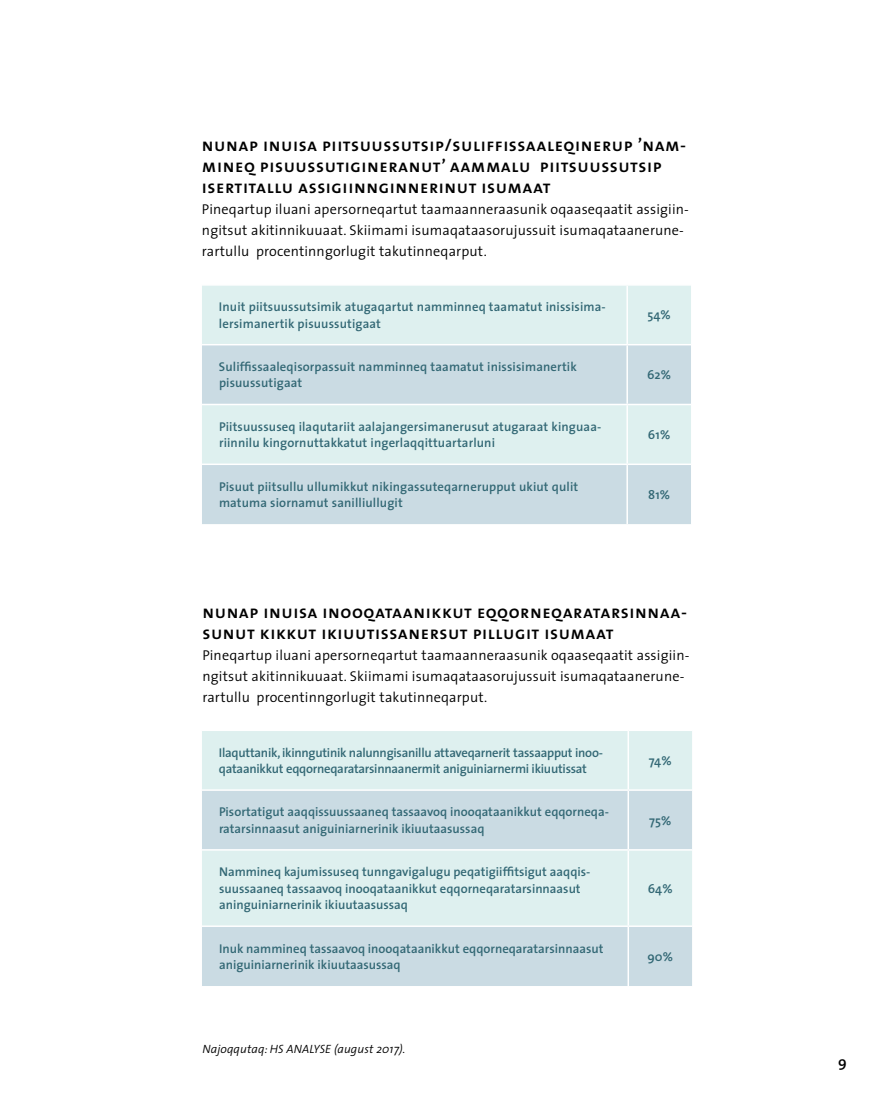
<style>
.page{position:relative;width:893px;height:1106px;background:#fff}
.page>*{position:absolute;margin:0;border:0;box-sizing:border-box;transform-origin:0 0}
.t1{font:18px/21px "The Sans Semi Bold Caps";letter-spacing:.03em;color:#000}
.t2{font:600 15px "The Sans";color:#000}
.t3{font:300 14.25px/21px "The Sans";letter-spacing:.01em;color:#000}
.t4{font:600 12.75px/16.5px "The Sans";color:#336875}
.t5{font:600 12.75px/16.5px "The Sans";letter-spacing:-.02em;color:#336875}
.t6{font:italic 300 12px "The Sans";letter-spacing:.01em;color:#000}
</style>
<div class="page">
<div style="left:202px;top:731px;width:490px;height:194px;background:#def0ef"></div>
<div style="left:202px;top:790px;width:490px;height:59px;background:#cadbe3"></div>
<div style="left:202px;top:927px;width:490px;height:59px;background:#cadbe3"></div>
<hr style="left:627px;top:731px;width:2px;height:58px;background:#fff">
<hr style="left:202px;top:789px;width:426px;height:1px;background:#fff">
<hr style="left:628px;top:789px;width:64px;height:1px;background:#fff">
<hr style="left:627px;top:790px;width:2px;height:59px;background:#fff">
<hr style="left:202px;top:849px;width:426px;height:1px;background:#fff">
<hr style="left:628px;top:849px;width:64px;height:1px;background:#fff">
<hr style="left:627px;top:850px;width:2px;height:75px;background:#fff">
<hr style="left:627px;top:927px;width:2px;height:59px;background:#fff">
<div style="left:202px;top:286px;width:489px;height:58px;background:#def0ef"></div>
<svg style="left:202px;top:345px;width:489px;height:179px;background:#d0e2e7"></svg>
<hr style="left:626px;top:286px;width:2px;height:58px;background:#fff">
<hr style="left:626px;top:345px;width:2px;height:59px;background:#fff">
<hr style="left:202px;top:404px;width:425px;height:1px;background:#fff">
<hr style="left:627px;top:404px;width:64px;height:1px;background:#fff">
<hr style="left:626px;top:405px;width:2px;height:58px;background:#fff">
<hr style="left:202px;top:463px;width:425px;height:2px;background:#fff">
<hr style="left:627px;top:463px;width:64px;height:2px;background:#fff">
<hr style="left:626px;top:465px;width:2px;height:59px;background:#fff">
<h1 class="t1" style="left:202px;top:134px;width:486px">nunap inuisa piitsuussutsip/suliffissaaleqinerup ’nam&shy;mineq pisuussutigineranut’ aammalu piitsuussutsip isertitallu assigiinnginnerinut isumaat</h1>
<p class="t3" style="left:202px;top:198px;width:488px">Pineqartup iluani apersorneqartut taamaanneraasunik oqaaseqaatit assigiin&shy;ngitsut akitinnikuuaat. Skiimami isumaqataasorujussuit isumaqataanerune&shy;rartullu procentinngorlugit takutinneqarput.</p>
<p class="t4" style="left:219px;top:298px;width:388px">Inuit piitsuussutsimik atugaqartut namminneq taamatut inissisima&shy;lersimanertik pisuussutigaat</p>
<p class="t4" style="left:647px;top:306px;width:25px">54%</p>
<p class="t4" style="left:219px;top:358px;width:359px">Suliffissaaleqisorpassuit namminneq taamatut inissisimanertik pisuussutigaat</p>
<p class="t4" style="left:647px;top:366px;width:26px">62%</p>
<p class="t4" style="left:219px;top:418px;width:384px">Piitsuussuseq ilaqutariit aalajangersimanerusut atugaraat kinguaa&shy;riinnilu kingornuttakkatut ingerlaqqittuartarluni</p>
<p class="t4" style="left:648px;top:426px;width:24px">61%</p>
<p class="t4" style="left:219px;top:477px;width:361px">Pisuut piitsullu ullumikkut nikingassuteqarnerupput ukiut qulit matuma siornamut sanilliullugit</p>
<p class="t4" style="left:648px;top:486px;width:23px">81%</p>
<h1 class="t1" style="left:202px;top:601px;width:486px">nunap inuisa inooqataanikkut eqqorneqaratarsinnaa&shy;sunut kikkut ikiuutissanersut pillugit isumaat</h1>
<p class="t3" style="left:202px;top:644px;width:488px">Pineqartup iluani apersorneqartut taamaanneraasunik oqaaseqaatit assigiin&shy;ngitsut akitinnikuuaat. Skiimami isumaqataasorujussuit isumaqataanerune&shy;rartullu procentinngorlugit takutinneqarput.</p>
<p class="t5" style="left:219px;top:743px;width:386px">Ilaquttanik,ikinngutinik nalunngisanillu attaveqarnerit tassaapput inoo&shy;qataanikkut eqqorneqaratarsinnaanermit aniguiniarnermi ikiuutissat</p>
<p class="t4" style="left:649px;top:752px;width:24px">74%</p>
<p class="t4" style="left:219px;top:803px;width:391px">Pisortatigut aaqqissuussaaneq tassaavoq inooqataanikkut eqqorneqa&shy;ratarsinnaasut aniguiniarnerinik ikiuutaasussaq</p>
<p class="t4" style="left:649px;top:811px;width:24px">75%</p>
<p class="t4" style="left:219px;top:863px;width:373px">Nammineq kajumissuseq tunngavigalugu peqatigiiffitsigut aaqqis&shy;suussaaneq tassaavoq inooqataanikkut eqqorneqaratarsinnaasut aninguiniarnerinik ikiuutaasussaq</p>
<p class="t4" style="left:648px;top:879px;width:26px">64%</p>
<p class="t4" style="left:219px;top:939px;width:386px">Inuk nammineq tassaavoq inooqataanikkut eqqorneqaratarsinnaasut aniguiniarnerinik ikiuutaasussaq</p>
<p class="t4" style="left:647px;top:947px;width:27px">90%</p>
<p class="t6" style="left:202px;top:1039px;width:205px">Najoqqutaq: HS ANALYSE (august 2017).</p>
<p class="t2" style="left:838px;top:1049px;width:10px">9</p>
</div>
